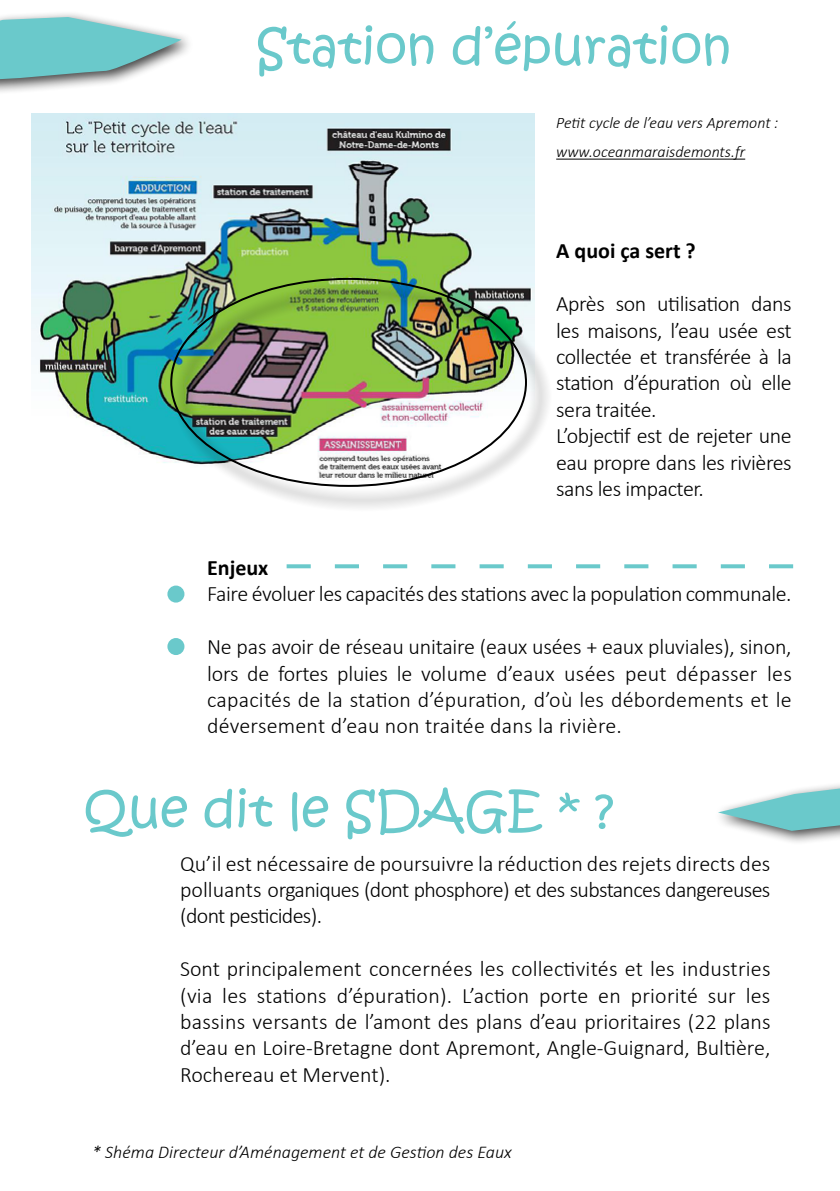
<style>
.page{position:relative;width:840px;height:1191px;background:#fff}
.page>*{position:absolute;margin:0;border:0;box-sizing:border-box;transform-origin:0 0}
.t1{font:50px "Kristen ITC";color:#6ac9cb}
.t2{font:300 22px/26.4px "Calibri";letter-spacing:-.02em;color:#000;text-align:justify}
.t3{font:700 22px "Calibri";color:#000}
.t4{font:italic 300 18px "Calibri";color:#000}
.t5{font:italic 300 16px/28.8px "Calibri";color:#000}
</style>
<div class="page">
<div style="left:0;top:10px;width:195px;height:85px;background:#000;opacity:.75"></div>
<svg style="left:0;top:17px;width:181px;height:65px"></svg>
<svg style="left:286px;top:564px;width:506px;height:4px"></svg>
<div style="left:713px;top:781px;width:126px;height:64px;background:#000;opacity:.75"></div>
<svg style="left:717px;top:788px;width:122px;height:43px"></svg>
<img style="left:31px;top:113px;width:503px;height:350px">
<hr style="left:556px;top:159px;width:188px;height:1px;background:#000">
<div style="left:167px;top:585px;width:17px;height:17px;background:#6ac9cb;border-radius:50%"></div>
<div style="left:167px;top:638px;width:17px;height:17px;background:#6ac9cb;border-radius:50%"></div>
<div style="left:173px;top:280px;width:378px;height:232px;background:#000;opacity:.75"></div>
<h1 class="t1" style="left:256px;top:14px;width:477px">Station d’épuration</h1>
<p class="t5" style="left:556px;top:108px;width:223px">Petit cycle de l’eau vers Apremont : www.oceanmaraisdemonts.fr</p>
<p class="t3" style="left:556px;top:237px;width:141px">A quoi ça sert ?</p>
<p class="t2" style="left:556px;top:290px;width:237px;text-align:left">Après son utilisation dans les maisons, l’eau usée est collectée et transférée à la station d’épuration où elle sera traitée.<br>L’objectif est de rejeter une eau propre dans les rivières sans les impacter.</p>
<p class="t3" style="left:207px;top:554px;width:63px">Enjeux</p>
<p class="t2" style="left:207px;top:580px;width:585px">Faire évoluer les capacités des stations avec la population communale.</p>
<p class="t2" style="left:207px;top:633px;width:586px">Ne pas avoir de réseau unitaire (eaux usées + eaux pluviales), sinon, lors de fortes pluies le volume d’eaux usées peut dépasser les capacités de la station d’épuration, d’où les débordements et le déversement d’eau non traitée dans la rivière.</p>
<h1 class="t1" style="left:84px;top:777px;width:531px">Que dit le SDAGE * ?</h1>
<p class="t2" style="left:180px;top:849px;width:591px">Qu’il est nécessaire de poursuivre la réduction des rejets directs des polluants organiques (dont phosphore) et des substances dangereuses (dont pesticides).</p>
<p class="t2" style="left:180px;top:955px;width:591px">Sont principalement concernées les collectivités et les industries (via les stations d’épuration). L’action porte en priorité sur les bassins versants de l’amont des plans d’eau prioritaires (22 plans d’eau en Loire-Bretagne dont Apremont, Angle-Guignard, Bultière, Rochereau et Mervent).</p>
<p class="t4" style="left:92px;top:1141px;width:421px">* Shéma Directeur d’Aménagement et de Gestion des Eaux</p>
</div>
